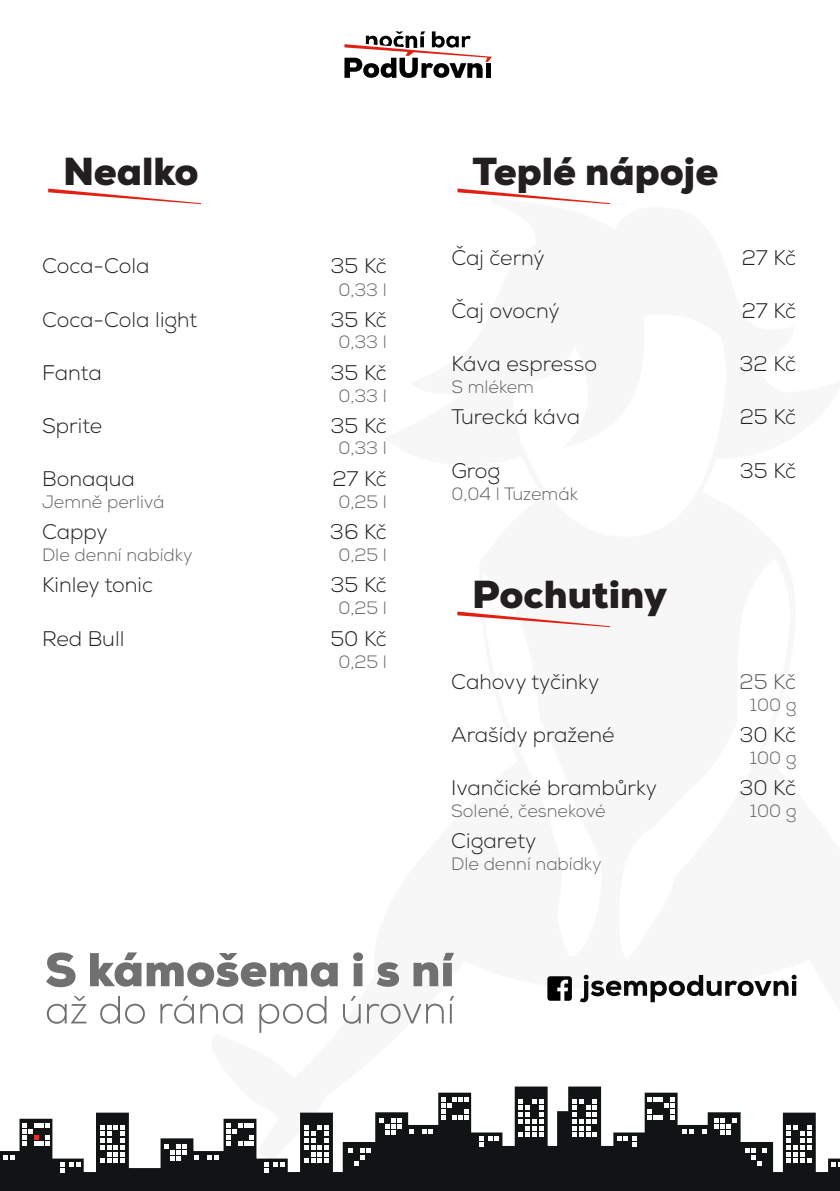
<style>
.page{position:relative;width:840px;height:1191px;background:#fff}
.page>*{position:absolute;margin:0;border:0;box-sizing:border-box;transform-origin:0 0}
.t1{font:900 39px "Nexa";color:#231f20}
.t2{font:300 21.2px "Nexa";color:#231f20}
.t3{font:300 21.2px "Nexa";letter-spacing:-.025em;color:#231f20}
.t4{font:300 21.2px "Nexa";color:#57585a}
.t5{font:300 17.8px "Nexa";color:#636366}
</style>
<div class="page">
<svg style="left:344px;top:31px;width:147px;height:47px"></svg>
<svg style="left:0;top:1086px;width:839px;height:105px;fill:#101414"></svg>
<svg style="left:4px;top:1155px;width:10px;height:4px"></svg>
<svg style="left:60px;top:1162px;width:20px;height:10px"></svg>
<svg style="left:100px;top:1125px;width:25px;height:38px"></svg>
<svg style="left:22px;top:1123px;width:28px;height:22px"></svg>
<svg style="left:195px;top:1155px;width:4px;height:4px"></svg>
<svg style="left:208px;top:1155px;width:10px;height:4px"></svg>
<svg style="left:264px;top:1162px;width:20px;height:10px"></svg>
<svg style="left:304px;top:1125px;width:25px;height:38px"></svg>
<svg style="left:226px;top:1123px;width:28px;height:22px"></svg>
<svg style="left:164px;top:1144px;width:22px;height:17px"></svg>
<svg style="left:409px;top:1129px;width:4px;height:4px"></svg>
<svg style="left:422px;top:1129px;width:11px;height:4px"></svg>
<svg style="left:479px;top:1136px;width:19px;height:10px"></svg>
<svg style="left:518px;top:1098px;width:25px;height:39px"></svg>
<svg style="left:441px;top:1097px;width:27px;height:22px"></svg>
<svg style="left:348px;top:1148px;width:22px;height:17px"></svg>
<svg style="left:379px;top:1117px;width:22px;height:17px"></svg>
<svg style="left:831px;top:1162px;width:8px;height:4px"></svg>
<svg style="left:786px;top:1125px;width:25px;height:38px"></svg>
<svg style="left:701px;top:1129px;width:5px;height:4px"></svg>
<svg style="left:682px;top:1129px;width:11px;height:4px"></svg>
<svg style="left:616px;top:1136px;width:20px;height:10px"></svg>
<svg style="left:572px;top:1098px;width:24px;height:39px"></svg>
<svg style="left:646px;top:1097px;width:28px;height:22px"></svg>
<svg style="left:744px;top:1148px;width:22px;height:17px"></svg>
<svg style="left:714px;top:1117px;width:22px;height:17px"></svg>
<svg style="left:48px;top:189px;width:153px;height:15px"></svg>
<svg style="left:457px;top:189px;width:153px;height:15px"></svg>
<svg style="left:457px;top:611px;width:152px;height:16px"></svg>
<svg style="left:547px;top:976px;width:24px;height:24px"></svg>
<svg style="left:580px;top:974px;width:216px;height:29px"></svg>
<svg style="left:46px;top:952px;width:29px;height:35px"></svg>
<svg style="left:90px;top:952px;width:247px;height:34px"></svg>
<svg style="left:353px;top:952px;width:10px;height:34px"></svg>
<svg style="left:376px;top:962px;width:23px;height:24px"></svg>
<svg style="left:413px;top:952px;width:40px;height:34px"></svg>
<svg style="left:47px;top:996px;width:39px;height:27px"></svg>
<svg style="left:100px;top:996px;width:45px;height:27px"></svg>
<svg style="left:160px;top:995px;width:83px;height:28px"></svg>
<svg style="left:259px;top:996px;width:67px;height:36px"></svg>
<svg style="left:343px;top:996px;width:17px;height:27px"></svg>
<svg style="left:367px;top:1003px;width:76px;height:20px"></svg>
<svg style="left:449px;top:996px;width:5px;height:27px"></svg>
<p class="t1" style="left:63px;top:146px;width:137px">Nealko</p>
<p class="t1" style="left:472px;top:146px;width:247px">Teplé nápoje</p>
<p class="t2" style="left:42px;top:254px;width:109px">Coca-Cola</p>
<p class="t2" style="left:42px;top:307px;width:157px">Coca-Cola light</p>
<p class="t2" style="left:42px;top:360px;width:61px">Fanta</p>
<p class="t2" style="left:42px;top:413px;width:62px">Sprite</p>
<p class="t2" style="left:42px;top:466px;width:94px">Bonaqua</p>
<p class="t2" style="left:42px;top:519px;width:67px">Cappy</p>
<p class="t2" style="left:42px;top:573px;width:112px">Kinley tonic</p>
<p class="t2" style="left:42px;top:626px;width:84px">Red Bull</p>
<p class="t5" style="left:42px;top:491px;width:124px">Jemně perlivá</p>
<p class="t5" style="left:42px;top:544px;width:152px">Dle denní nabídky</p>
<p class="t2" style="left:330px;top:254px;width:58px">35 Kč</p>
<p class="t5" style="left:338px;top:279px;width:50px">0,33 l</p>
<p class="t5" style="left:338px;top:332px;width:50px">0,33 l</p>
<p class="t5" style="left:338px;top:385px;width:50px">0,33 l</p>
<p class="t5" style="left:338px;top:437px;width:50px">0,33 l</p>
<p class="t5" style="left:338px;top:491px;width:50px">0,25 l</p>
<p class="t5" style="left:338px;top:544px;width:50px">0,25 l</p>
<p class="t5" style="left:338px;top:598px;width:50px">0,25 l</p>
<p class="t5" style="left:338px;top:651px;width:50px">0,25 l</p>
<p class="t2" style="left:330px;top:307px;width:58px">35 Kč</p>
<p class="t2" style="left:330px;top:360px;width:58px">35 Kč</p>
<p class="t2" style="left:330px;top:413px;width:58px">35 Kč</p>
<p class="t2" style="left:332px;top:466px;width:56px">27 Kč</p>
<p class="t2" style="left:330px;top:519px;width:58px">36 Kč</p>
<p class="t2" style="left:330px;top:573px;width:58px">35 Kč</p>
<p class="t2" style="left:330px;top:626px;width:58px">50 Kč</p>
<p class="t2" style="left:451px;top:245px;width:95px">Čaj černý</p>
<p class="t2" style="left:451px;top:298px;width:110px">Čaj ovocný</p>
<p class="t2" style="left:451px;top:351px;width:147px">Káva espresso</p>
<p class="t5" style="left:451px;top:376px;width:84px">S mlékem</p>
<p class="t3" style="left:451px;top:404px;width:130px">Turecká káva</p>
<p class="t2" style="left:451px;top:458px;width:51px">Grog</p>
<p class="t5" style="left:451px;top:483px;width:128px">0,04 l Tuzemák</p>
<p class="t1" style="left:472px;top:569px;width:196px">Pochutiny</p>
<p class="t2" style="left:451px;top:669px;width:149px">Cahovy tyčinky</p>
<p class="t2" style="left:451px;top:722px;width:165px">Arašídy pražené</p>
<p class="t2" style="left:451px;top:775px;width:207px">Ivančické brambůrky</p>
<p class="t2" style="left:741px;top:245px;width:56px">27 Kč</p>
<p class="t2" style="left:741px;top:298px;width:56px">27 Kč</p>
<p class="t2" style="left:739px;top:351px;width:58px">32 Kč</p>
<p class="t2" style="left:739px;top:404px;width:58px">25 Kč</p>
<p class="t2" style="left:739px;top:458px;width:58px">35 Kč</p>
<p class="t4" style="left:739px;top:669px;width:58px">25 Kč</p>
<p class="t5" style="left:749px;top:694px;width:48px">100 g</p>
<p class="t2" style="left:739px;top:722px;width:58px">30 Kč</p>
<p class="t2" style="left:739px;top:775px;width:58px">30 Kč</p>
<p class="t5" style="left:749px;top:747px;width:48px">100 g</p>
<p class="t5" style="left:451px;top:800px;width:156px">Solené, česnekové</p>
<p class="t5" style="left:749px;top:800px;width:48px">100 g</p>
<p class="t2" style="left:451px;top:828px;width:87px">Cigarety</p>
<p class="t5" style="left:451px;top:853px;width:152px">Dle denní nabídky</p>
</div>
